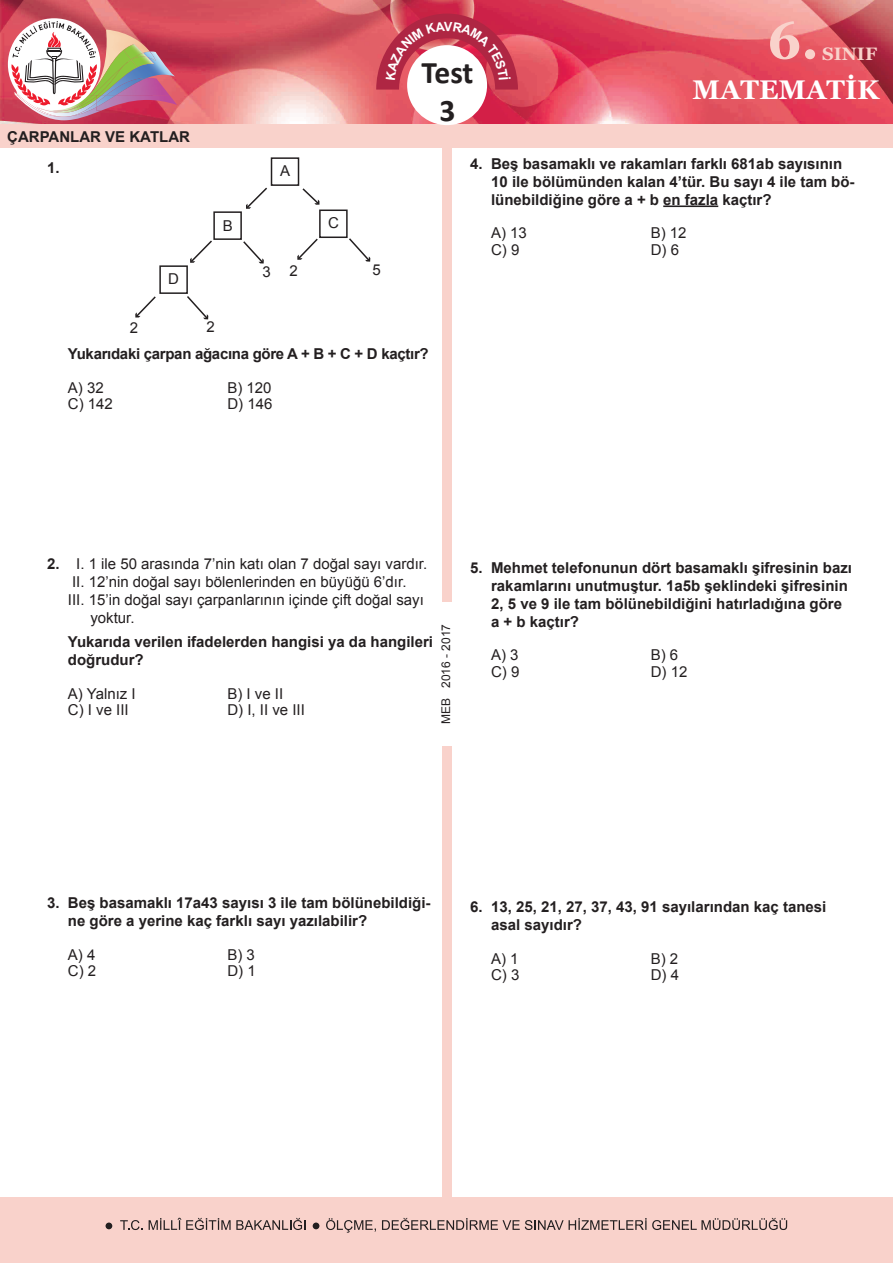
<style>
.page{position:relative;width:893px;height:1263px;background:#fff}
.page>*{position:absolute;margin:0;border:0;box-sizing:border-box;transform-origin:0 0}
.t1{font:700 52.5px "Georgia";color:#f9d2cb}
.t2{font:700 31.5px/37.8px "Calibri";color:#231f20;text-align:center}
.t3{font:700 27px "Georgia";color:#fff}
.t4{font:700 18px "Georgia";color:#f9d2cb}
.SORU_CÜMLESİ{font:700 15px/18px "Arial";color:#231f20}
.MADDELİ2_REGULAR{font:15px/18px "Arial";color:#231f20}
.CEVAP_SERBEST{font:15px "Arial";color:#231f20}
.SORU_CÜMLESİ-2{font:700 15px "Arial";letter-spacing:-.02em;color:#231f20}
.t5{font:12px "Arial";color:#231f20}
.s1{font-weight:700}
</style>
<div class="page">
<img style="left:0;top:0;width:892px;height:125px">
<div style="left:443px;top:746px;width:9px;height:453px;background:#f9d2cb"></div>
<div style="left:443px;top:148px;width:9px;height:454px;background:#f9d2cb"></div>
<div style="left:0;top:1197px;width:893px;height:66px;background:#f9d2cb"></div>
<svg style="left:120px;top:1220px;width:23px;height:10px"></svg>
<svg style="left:149px;top:1218px;width:156px;height:12px"></svg>
<svg style="left:326px;top:1218px;width:50px;height:14px"></svg>
<svg style="left:382px;top:1218px;width:405px;height:12px"></svg>
<div style="left:313px;top:1222px;width:6px;height:7px;background:#231f20;border-radius:50%"></div>
<div style="left:106px;top:1222px;width:6px;height:7px;background:#231f20;border-radius:50%"></div>
<div style="left:0;top:125px;width:893px;height:23px;background:#f9d2cb"></div>
<div style="left:407px;top:45px;width:80px;height:80px;background:#fff;border-radius:50%"></div>
<img style="left:106px;top:30px;width:44px;height:16px">
<img style="left:15px;top:111px;width:86px;height:9px">
<img style="left:106px;top:95px;width:71px;height:16px">
<img style="left:154px;top:51px;width:21px;height:44px">
<img style="left:17px;top:111px;width:79px;height:6px">
<img style="left:106px;top:95px;width:10px;height:12px">
<img style="left:106px;top:46px;width:18px;height:14px">
<img style="left:47px;top:111px;width:49px;height:2px">
<img style="left:106px;top:60px;width:48px;height:35px">
<img style="left:106px;top:65px;width:19px;height:30px">
<svg style="left:125px;top:44px;width:31px;height:21px"></svg>
<img style="left:124px;top:44px;width:19px;height:16px">
<img style="left:131px;top:57px;width:23px;height:10px">
<img style="left:131px;top:53px;width:16px;height:7px">
<svg style="left:11px;top:21px;width:95px;height:90px"></svg>
<div style="left:271px;top:158px;width:28px;height:28px;border:2px solid #231f20"></div>
<div style="left:213px;top:211px;width:29px;height:29px;border:2px solid #231f20"></div>
<div style="left:319px;top:209px;width:29px;height:29px;border:2px solid #231f20"></div>
<div style="left:159px;top:265px;width:29px;height:29px;border:2px solid #231f20"></div>
<svg style="left:246px;top:187px;width:21px;height:22px"></svg>
<svg style="left:302px;top:188px;width:18px;height:17px"></svg>
<svg style="left:190px;top:239px;width:24px;height:24px"></svg>
<svg style="left:243px;top:241px;width:21px;height:23px"></svg>
<svg style="left:297px;top:238px;width:21px;height:22px"></svg>
<svg style="left:347px;top:237px;width:24px;height:25px"></svg>
<svg style="left:135px;top:296px;width:21px;height:22px"></svg>
<svg style="left:187px;top:296px;width:22px;height:24px"></svg>
<hr style="left:663px;top:205px;width:55px;height:2px;background:#231f20">
<svg style="left:376px;top:14px;width:142px;height:76px"></svg>
<h1 class="t1" style="left:767px;top:7px;width:53px">6.</h1>
<p class="t4" style="left:822px;top:42px;width:56px">SINIF</p>
<p class="SORU_CÜMLESİ" style="left:47px;top:122px;width:144px;line-height:31px;text-indent:-40px">ÇARPANLAR VE KATLAR<br>1.</p>
<p class="MADDELİ2_REGULAR" style="left:168px;top:270px;width:12px">D</p>
<p class="MADDELİ2_REGULAR" style="left:280px;top:162px;width:12px">A</p>
<p class="MADDELİ2_REGULAR" style="left:223px;top:217px;width:12px">B</p>
<p class="MADDELİ2_REGULAR" style="left:328px;top:214px;width:12px">C</p>
<p class="MADDELİ2_REGULAR" style="left:262px;top:262px;width:37px">3 2</p>
<p class="MADDELİ2_REGULAR" style="left:372px;top:261px;width:10px">5</p>
<h2 class="t2" style="left:422px;top:54px;width:53px">Test<br>3</h2>
<h3 class="t3" style="left:692px;top:72px;width:188px">MATEMATİK</h3>
<p class="SORU_CÜMLESİ" style="left:491px;top:155px;width:365px;text-indent:-21px">4. Beş basamaklı ve rakamları farklı 681ab sayısının<br>10 ile bölümünden kalan 4’tür. Bu sayı 4 ile tam bö&shy;lünebildiğine göre a + b en fazla kaçtır?</p>
<p class="CEVAP_SERBEST" style="left:491px;top:223px;width:37px">A) 13</p>
<p class="CEVAP_SERBEST" style="left:651px;top:223px;width:37px">B) 12</p>
<p class="CEVAP_SERBEST" style="left:491px;top:240px;width:30px">C) 9</p>
<p class="CEVAP_SERBEST" style="left:651px;top:240px;width:30px">D) 6</p>
<p class="MADDELİ2_REGULAR" style="left:130px;top:319px;width:10px">2</p>
<p class="MADDELİ2_REGULAR" style="left:207px;top:318px;width:10px">2</p>
<p class="SORU_CÜMLESİ-2" style="left:68px;top:344px;width:362px">Yukarıdaki çarpan ağacına göre A + B + C + D kaçtır?</p>
<p class="CEVAP_SERBEST" style="left:68px;top:378px;width:37px">A) 32</p>
<p class="CEVAP_SERBEST" style="left:227px;top:378px;width:46px">B) 120</p>
<p class="CEVAP_SERBEST" style="left:68px;top:394px;width:47px">C) 142</p>
<p class="CEVAP_SERBEST" style="left:227px;top:394px;width:47px">D) 146</p>
<p class="MADDELİ2_REGULAR" style="left:47px;top:555px;width:382px"><span class="s1">2.</span> I. 1 ile 50 arasında 7’nin katı olan 7 doğal sayı vardır.</p>
<p class="MADDELİ2_REGULAR" style="left:72px;top:573px;width:336px">II. 12’nin doğal sayı bölenlerinden en büyüğü 6’dır.</p>
<p class="MADDELİ2_REGULAR" style="left:90px;top:591px;width:335px;text-indent:-23px">III. 15’in doğal sayı çarpanlarının içinde çift doğal sayı yoktur.</p>
<p class="SORU_CÜMLESİ" style="left:68px;top:634px;width:367px">Yukarıda verilen ifadelerden hangisi ya da hangileri doğrudur?</p>
<p class="CEVAP_SERBEST" style="left:68px;top:684px;width:69px">A) Yalnız I</p>
<p class="CEVAP_SERBEST" style="left:227px;top:684px;width:57px">B) I ve II</p>
<p class="CEVAP_SERBEST" style="left:68px;top:700px;width:62px">C) I ve III</p>
<p class="CEVAP_SERBEST" style="left:227px;top:700px;width:79px">D) I, II ve III</p>
<p class="t5" style="left:438px;top:724px;width:102px;rotate:-90deg">MEB 2016 - 2017</p>
<p class="SORU_CÜMLESİ" style="left:491px;top:559px;width:362px;text-indent:-21px">5. Mehmet telefonunun dört basamaklı şifresinin bazı rakamlarını unutmuştur. 1a5b şeklindeki şifresinin 2, 5 ve 9 ile tam bölünebildiğini hatırladığına göre a + b kaçtır?</p>
<p class="CEVAP_SERBEST" style="left:491px;top:645px;width:29px">A) 3</p>
<p class="CEVAP_SERBEST" style="left:651px;top:645px;width:29px">B) 6</p>
<p class="CEVAP_SERBEST" style="left:491px;top:662px;width:30px">C) 9</p>
<p class="CEVAP_SERBEST" style="left:651px;top:662px;width:38px">D) 12</p>
<p class="SORU_CÜMLESİ" style="left:68px;top:894px;width:364px;text-indent:-21px">3. Beş basamaklı 17a43 sayısı 3 ile tam bölünebildiği&shy;ne göre a yerine kaç farklı sayı yazılabilir?</p>
<p class="CEVAP_SERBEST" style="left:68px;top:944px;width:29px">A) 4</p>
<p class="CEVAP_SERBEST" style="left:227px;top:944px;width:29px">B) 3</p>
<p class="CEVAP_SERBEST" style="left:68px;top:961px;width:30px">C) 2</p>
<p class="CEVAP_SERBEST" style="left:227px;top:961px;width:30px">D) 1</p>
<p class="SORU_CÜMLESİ" style="left:491px;top:898px;width:337px;text-indent:-21px">6. 13, 25, 21, 27, 37, 43, 91 sayılarından kaç tanesi asal sayıdır?</p>
<p class="CEVAP_SERBEST" style="left:491px;top:949px;width:29px">A) 1</p>
<p class="CEVAP_SERBEST" style="left:651px;top:949px;width:29px">B) 2</p>
<p class="CEVAP_SERBEST" style="left:491px;top:965px;width:30px">C) 3</p>
<p class="CEVAP_SERBEST" style="left:651px;top:965px;width:30px">D) 4</p>
</div>
